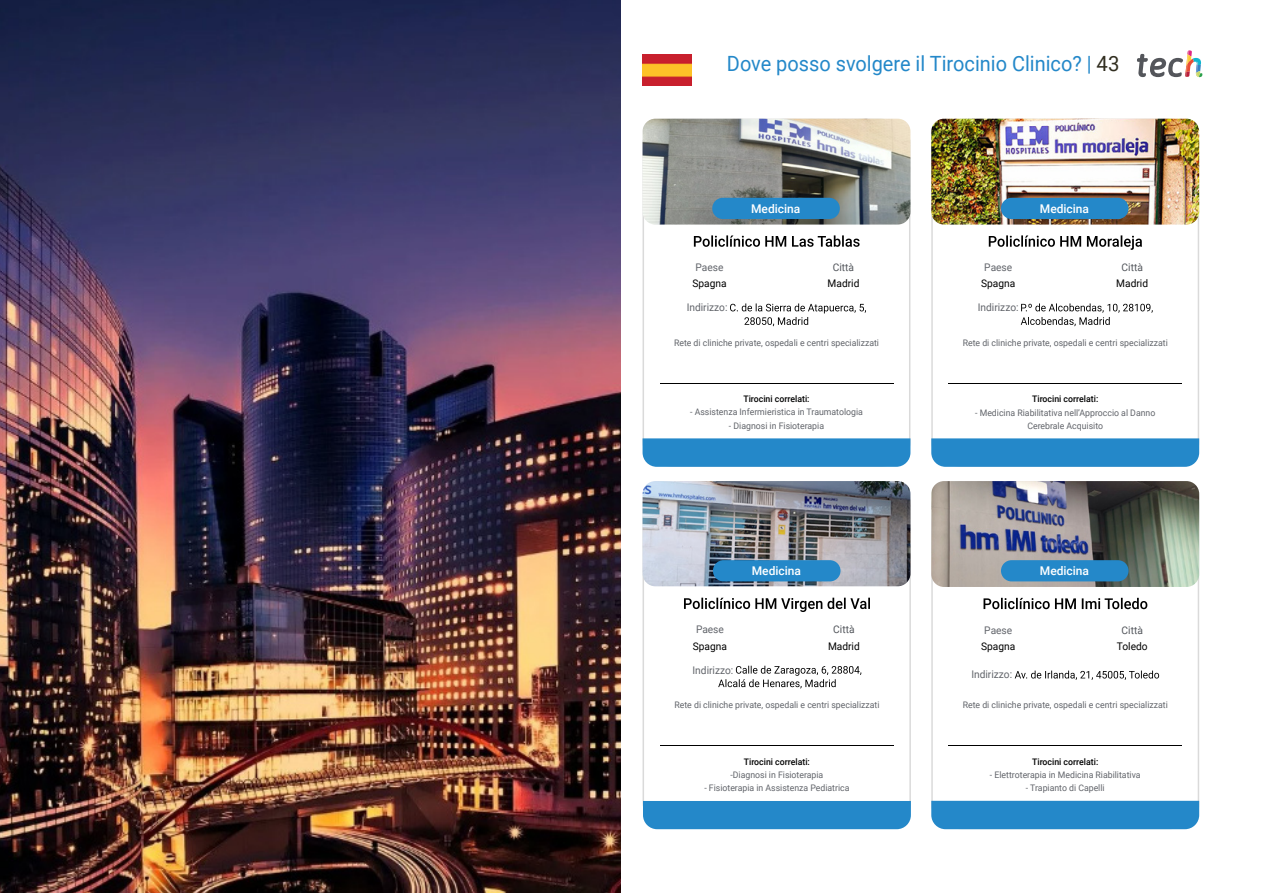
<style>
.page{position:relative;width:1263px;height:893px;background:#fff}
.page>*{position:absolute;margin:0;border:0;box-sizing:border-box;transform-origin:0 0}
.t1{font:21px "Roboto";color:#2488c9;scale:.95 1}
.t2{font:500 12px "Roboto";color:#fff}
.t3{font:10.5px "Roboto";color:#61646a}
.t4{font:10.5px "Roboto";color:#000}
.t5{font:10.5px "Roboto";color:#52555b}
.t6{font:9px/13.2px "Roboto";color:#61646a;text-align:center}
.t7{font:500 9px "Roboto";color:#000}
.s1{color:#312e20}
</style>
<div class="page">
<img style="left:0;top:0;width:621px;height:893px">
<svg style="left:1137px;top:50px;width:65px;height:28px"></svg>
<img style="left:642px;top:55px;width:49px;height:30px">
<svg style="left:642px;top:118px;width:269px;height:338px"></svg>
<img style="left:642px;top:119px;width:268px;height:106px">
<div style="left:712px;top:198px;width:128px;height:21px;background:#2488c9;border-radius:11px"></div>
<svg style="left:642px;top:438px;width:268px;height:29px;background:#2a8bca"></svg>
<hr style="left:660px;top:383px;width:233px;height:1px;background:#000">
<svg style="left:730px;top:303px;width:136px;height:23px"></svg>
<svg style="left:694px;top:235px;width:165px;height:12px"></svg>
<svg style="left:931px;top:118px;width:269px;height:337px"></svg>
<img style="left:931px;top:119px;width:268px;height:106px">
<div style="left:1001px;top:198px;width:127px;height:21px;background:#2488c9;border-radius:11px"></div>
<svg style="left:931px;top:438px;width:268px;height:29px;background:#2a8bca"></svg>
<hr style="left:948px;top:383px;width:234px;height:1px;background:#000">
<svg style="left:1021px;top:303px;width:132px;height:23px"></svg>
<svg style="left:989px;top:235px;width:153px;height:15px"></svg>
<svg style="left:642px;top:491px;width:269px;height:315px"></svg>
<img style="left:642px;top:481px;width:268px;height:105px">
<div style="left:643px;top:801px;width:268px;height:28px;background:#2488c9"></div>
<hr style="left:660px;top:745px;width:234px;height:1px;background:#000">
<svg style="left:718px;top:666px;width:143px;height:23px"></svg>
<div style="left:713px;top:560px;width:127px;height:21px;background:#2488c9;border-radius:11px"></div>
<svg style="left:684px;top:598px;width:186px;height:14px"></svg>
<svg style="left:931px;top:492px;width:269px;height:338px"></svg>
<img style="left:931px;top:481px;width:268px;height:106px">
<div style="left:1001px;top:560px;width:127px;height:21px;background:#2488c9;border-radius:11px"></div>
<div style="left:931px;top:801px;width:268px;height:28px;background:#2488c9"></div>
<hr style="left:948px;top:745px;width:234px;height:1px;background:#000">
<svg style="left:1015px;top:671px;width:144px;height:9px"></svg>
<svg style="left:983px;top:598px;width:164px;height:11px"></svg>
<h1 class="t1" style="left:727px;top:49px;width:415px">Dove posso svolgere il Tirocinio Clinico? | <span class="s1">43</span></h1>
<h2 class="t2" style="left:751px;top:200px;width:51px">Medicina</h2>
<h2 class="t2" style="left:1040px;top:200px;width:51px">Medicina</h2>
<p class="t3" style="left:695px;top:260px;width:29px">Paese</p>
<p class="t4" style="left:692px;top:276px;width:36px">Spagna</p>
<p class="t5" style="left:833px;top:260px;width:23px">Città</p>
<p class="t4" style="left:827px;top:276px;width:33px">Madrid</p>
<p class="t3" style="left:984px;top:260px;width:29px">Paese</p>
<p class="t4" style="left:981px;top:276px;width:36px">Spagna</p>
<p class="t5" style="left:1121px;top:260px;width:23px">Città</p>
<p class="t4" style="left:1116px;top:276px;width:33px">Madrid</p>
<p class="t3" style="left:687px;top:300px;width:42px">Indirizzo:</p>
<p class="t6" style="left:674px;top:336px;width:207px">Rete di cliniche private, ospedali e centri specializzati</p>
<p class="t3" style="left:978px;top:300px;width:42px">Indirizzo:</p>
<p class="t6" style="left:963px;top:336px;width:207px">Rete di cliniche private, ospedali e centri specializzati</p>
<p class="t7" style="left:743px;top:393px;width:68px">Tirocini correlati:</p>
<p class="t6" style="left:690px;top:405px;width:174px">- Assistenza Infermieristica in Traumatologia</p>
<p class="t6" style="left:729px;top:419px;width:97px">- Diagnosi in Fisioterapia</p>
<p class="t7" style="left:1032px;top:393px;width:68px">Tirocini correlati:</p>
<p class="t6" style="left:975px;top:405px;width:182px">- Medicina Riabilitativa nell’Approccio al Danno<br>Cerebrale Acquisito</p>
<p class="t3" style="left:696px;top:622px;width:29px">Paese</p>
<p class="t4" style="left:693px;top:639px;width:36px">Spagna</p>
<h2 class="t2" style="left:752px;top:563px;width:51px">Medicina</h2>
<h2 class="t2" style="left:1040px;top:563px;width:51px">Medicina</h2>
<p class="t5" style="left:833px;top:622px;width:23px">Città</p>
<p class="t4" style="left:828px;top:639px;width:33px">Madrid</p>
<p class="t3" style="left:984px;top:622px;width:29px">Paese</p>
<p class="t4" style="left:981px;top:639px;width:36px">Spagna</p>
<p class="t5" style="left:1121px;top:622px;width:23px">Città</p>
<p class="t4" style="left:1117px;top:639px;width:32px">Toledo</p>
<p class="t3" style="left:692px;top:662px;width:42px">Indirizzo:</p>
<p class="t6" style="left:674px;top:698px;width:207px">Rete di cliniche private, ospedali e centri specializzati</p>
<p class="t7" style="left:744px;top:755px;width:68px">Tirocini correlati:</p>
<p class="t6" style="left:730px;top:768px;width:94px">-Diagnosi in Fisioterapia</p>
<p class="t6" style="left:704px;top:781px;width:147px">- Fisioterapia in Assistenza Pediatrica</p>
<p class="t3" style="left:971px;top:667px;width:42px">Indirizzo:</p>
<p class="t6" style="left:963px;top:698px;width:207px">Rete di cliniche private, ospedali e centri specializzati</p>
<p class="t7" style="left:1032px;top:755px;width:68px">Tirocini correlati:</p>
<p class="t6" style="left:990px;top:768px;width:152px">- Elettroterapia in Medicina Riabilitativa</p>
<p class="t6" style="left:1026px;top:781px;width:80px">- Trapianto di Capelli</p>
</div>
